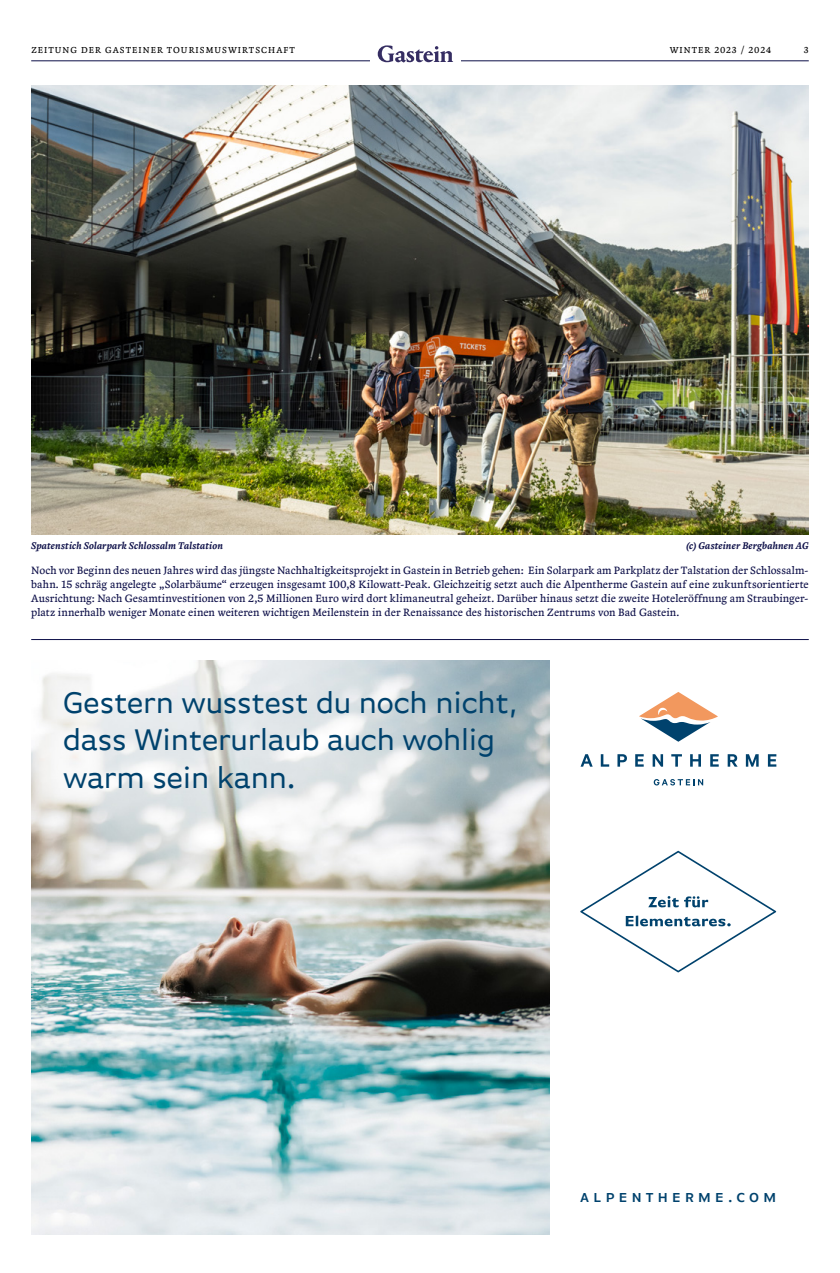
<style>
.page{position:relative;width:840px;height:1273px;background:#fff}
.page>*{position:absolute;margin:0;border:0;box-sizing:border-box;transform-origin:0 0}
.t1{font:31.4px/37.7px "Basic Gothic Offc Pro";letter-spacing:-.03em;color:#00426d}
.t2{font:600 13.7px "Basic Gothic Offc Pro";letter-spacing:.31em;color:#00426d}
.t3{font:11px/14px "Zenon";letter-spacing:.005em;color:#0d0f48;text-align:justify}
.t4{font:italic 500 10px "Zenon";letter-spacing:.005em;color:#0d0f48}
.t5{font:9px "Zenon";letter-spacing:.115em;color:#000}
.t6{font:9px "Zenon";letter-spacing:.09em;color:#000}
</style>
<div class="page">
<img style="left:31px;top:660px;width:518px;height:574px">
<svg style="left:580px;top:754px;width:12px;height:13px"></svg>
<svg style="left:600px;top:754px;width:9px;height:13px"></svg>
<svg style="left:617px;top:754px;width:9px;height:13px"></svg>
<svg style="left:635px;top:754px;width:8px;height:13px"></svg>
<svg style="left:652px;top:754px;width:10px;height:13px"></svg>
<svg style="left:671px;top:754px;width:10px;height:13px"></svg>
<svg style="left:690px;top:754px;width:10px;height:13px"></svg>
<svg style="left:710px;top:754px;width:8px;height:13px"></svg>
<svg style="left:727px;top:754px;width:10px;height:13px"></svg>
<svg style="left:745px;top:754px;width:13px;height:13px"></svg>
<svg style="left:767px;top:754px;width:9px;height:13px"></svg>
<svg style="left:653px;top:779px;width:49px;height:6px"></svg>
<svg style="left:639px;top:692px;width:78px;height:50px"></svg>
<svg style="left:580px;top:851px;width:195px;height:121px"></svg>
<hr style="left:31px;top:639px;width:777px;height:1px;background:#0d0f48">
<img style="left:31px;top:85px;width:777px;height:450px">
<hr style="left:31px;top:61px;width:777px;height:1px;background:#0d0f48">
<div style="left:370px;top:45px;width:91px;height:21px;background:#fff"></div>
<svg style="left:377px;top:45px;width:76px;height:18px"></svg>
<p class="t5" style="left:31px;top:43px;width:265px">ZEITUNG DER GASTEINER TOURISMUSWIRTSCHAFT</p>
<p class="t6" style="left:669px;top:43px;width:103px">WINTER 2023 / 2024</p>
<p class="t5" style="left:803px;top:43px;width:6px">3</p>
<p class="t4" style="left:31px;top:538px;width:193px">Spatenstich Solarpark Schlossalm Talstation</p>
<p class="t4" style="left:686px;top:538px;width:124px">(c) Gasteiner Bergbahnen AG</p>
<p class="t3" style="left:31px;top:563px;width:778px">Noch vor Beginn des neuen Jahres wird das jüngste Nachhaltigkeitsprojekt in Gastein in Betrieb gehen: Ein Solarpark am Parkplatz der Talstation der Schlossalm&shy;bahn. 15 schräg angelegte „Solarbäume“ erzeugen insgesamt 100,8 Kilowatt-Peak. Gleichzeitig setzt auch die Alpentherme Gastein auf eine zukunftsorientierte Ausrichtung: Nach Gesamtinvestitionen von 2,5 Millionen Euro wird dort klimaneutral geheizt. Darüber hinaus setzt die zweite Hoteleröffnung am Straubinger&shy;platz innerhalb weniger Monate einen weiteren wichtigen Meilenstein in der Renaissance des historischen Zentrums von Bad Gastein.</p>
<h1 class="t1" style="left:63px;top:683px;width:456px">Gestern wusstest du noch nicht, dass Winterurlaub auch wohlig warm sein kann.</h1>
<p class="t2" style="left:580px;top:1189px;width:197px">ALPENTHERME.COM</p>
</div>
